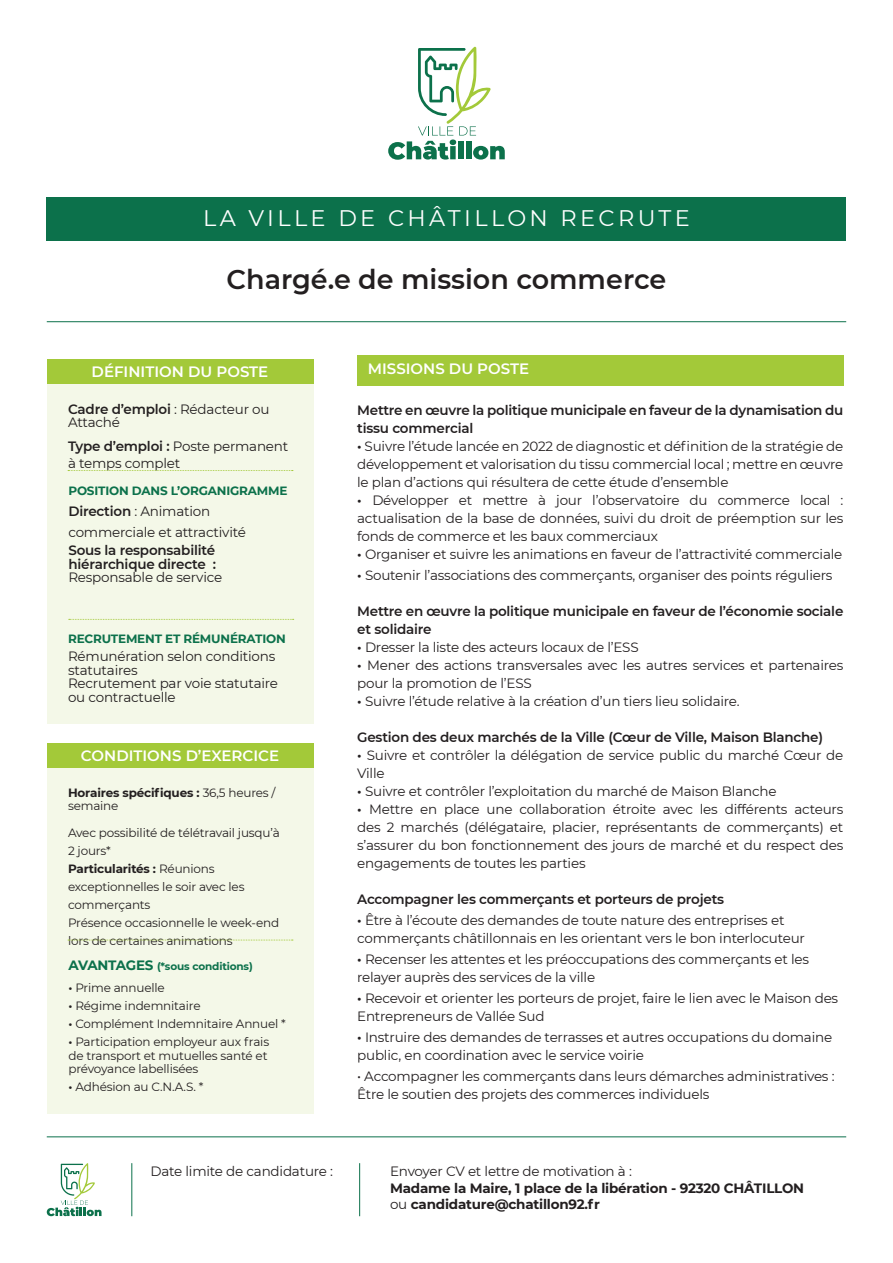
<style>
.page{position:relative;width:893px;height:1263px;background:#fff}
.page>*{position:absolute;margin:0;border:0;box-sizing:border-box;transform-origin:0 0}
.t1{font:600 27px "Montserrat";color:#231f20}
.t2{font:22.5px "Montserrat";letter-spacing:.15em;color:#fff}
.t3{font:600 15px "Montserrat";color:#fff}
.t4{font:13.5px/18px "Montserrat";letter-spacing:-.015em;color:#231f20}
.t5{font:600 13.5px/18px "Montserrat";letter-spacing:-.015em;color:#231f20}
.t6{font:700 13.5px/16.5px "Montserrat";letter-spacing:-.015em;color:#231f20}
.t7{font:12px/18px "Montserrat";letter-spacing:-.015em;color:#231f20}
.t8{font:700 12px "Montserrat";letter-spacing:-.015em;color:#0c714b}
.t9{font:700 12px/13.5px "Montserrat";letter-spacing:-.015em;color:#231f20}
.t10{font:700 10.5px "Montserrat";letter-spacing:-.015em;color:#0c714b}
.s1{font-weight:600}
.s2{font-weight:400}
.s3{font-weight:700}
.s4{font-size:13.5px}
</style>
<div class="page">
<hr style="left:47px;top:1136px;width:799px;height:1px;background:#0c714b">
<svg style="left:47px;top:1163px;width:55px;height:53px"></svg>
<hr style="left:131px;top:1163px;width:1px;height:53px;background:#0c714b">
<hr style="left:359px;top:1163px;width:1px;height:53px;background:#0c714b">
<svg style="left:388px;top:47px;width:117px;height:113px"></svg>
<div style="left:47px;top:197px;width:799px;height:43px;background:#0c714b"></div>
<hr style="left:47px;top:321px;width:799px;height:1px;background:#0c714b">
<div style="left:47px;top:359px;width:266px;height:365px;background:#f4f8e8"></div>
<div style="left:47px;top:359px;width:266px;height:25px;background:#a3c939"></div>
<svg style="left:68px;top:470px;width:225px;height:1px"></svg>
<svg style="left:69px;top:619px;width:225px;height:1px"></svg>
<div style="left:47px;top:744px;width:266px;height:370px;background:#f4f8e8"></div>
<div style="left:47px;top:744px;width:266px;height:24px;background:#a3c939"></div>
<svg style="left:68px;top:940px;width:225px;height:1px"></svg>
<div style="left:357px;top:355px;width:486px;height:31px;background:#a3c939"></div>
<h2 class="t2" style="left:203px;top:202px;width:488px">LA VILLE DE CHÂTILLON RECRUTE</h2>
<h1 class="t1" style="left:227px;top:260px;width:441px">Chargé.e de mission commerce</h1>
<p class="t3" style="left:92px;top:361px;width:178px">DÉFINITION DU POSTE</p>
<p class="t4" style="left:68px;top:402px;width:203px;line-height:13.5px"><span class="s1">Cadre d’emploi</span> : Rédacteur ou<br>Attaché</p>
<p class="t4" style="left:68px;top:438px;width:222px;line-height:16.5px"><span class="s1">Type d’emploi :</span> Poste permanent à temps complet</p>
<p class="t8" style="left:68px;top:482px;width:221px">POSITION DANS L’ORGANIGRAMME</p>
<p class="t4" style="left:68px;top:500px;width:179px;line-height:21px"><span class="s1">Direction</span> : Animation commerciale et attractivité</p>
<p class="t5" style="left:68px;top:543px;width:149px;line-height:13.5px">Sous la responsabilité hiérarchique directe :</p>
<p class="t4" style="left:68px;top:568px;width:155px">Responsable de service</p>
<p class="t8" style="left:68px;top:630px;width:219px">RECRUTEMENT ET RÉMUNÉRATION</p>
<p class="t4" style="left:68px;top:649px;width:211px;line-height:13.5px">Rémunération selon conditions statutaires<br>Recrutement par voie statutaire ou contractuelle</p>
<p class="t3" style="left:81px;top:745px;width:200px">CONDITIONS D’EXERCICE</p>
<p class="t9" style="left:68px;top:785px;width:209px">Horaires spécifiques : <span class="s2">36,5 heures / semaine</span></p>
<p class="t7" style="left:68px;top:824px;width:213px">Avec possibilité de télétravail jusqu’à<br>2 jours*<br><span class="s3">Particularités :</span> Réunions exceptionnelles le soir avec les commerçants<br>Présence occasionnelle le week-end lors de certaines animations</p>
<p class="t10" style="left:68px;top:958px;width:186px"><span class="s4">AVANTAGES</span> (*sous conditions)</p>
<p class="t7" style="left:68px;top:979px;width:98px"><span class="s1">•</span> Prime annuelle</p>
<p class="t7" style="left:68px;top:997px;width:134px"><span class="s1">•</span> Régime indemnitaire</p>
<p class="t7" style="left:68px;top:1015px;width:219px"><span class="s1">•</span> Complément Indemnitaire Annuel *</p>
<p class="t7" style="left:68px;top:1035px;width:202px;line-height:13.5px"><span class="s1">•</span> Participation employeur aux frais de transport et mutuelles santé et prévoyance labellisées</p>
<p class="t7" style="left:68px;top:1078px;width:137px"><span class="s1">•</span> Adhésion au C.N.A.S. *</p>
<p class="t3" style="left:368px;top:358px;width:163px">MISSIONS DU POSTE</p>
<p class="t5" style="left:357px;top:401px;width:488px">Mettre en œuvre la politique municipale en faveur de la dynamisation du tissu commercial</p>
<p class="t4" style="left:357px;top:437px;width:488px;text-align:justify"><span class="s1">•</span> Suivre l’étude lancée en 2022 de diagnostic et définition de la stratégie de développement et valorisation du tissu commercial local ; mettre en œuvre le plan d’actions qui résultera de cette étude d’ensemble</p>
<p class="t4" style="left:357px;top:491px;width:488px;text-align:justify"><span class="s1">•</span> Développer et mettre à jour l’observatoire du commerce local : actualisation de la base de données, suivi du droit de préemption sur les fonds de commerce et les baux commerciaux</p>
<p class="t4" style="left:357px;top:545px;width:487px"><span class="s1">•</span> Organiser et suivre les animations en faveur de l’attractivité commerciale</p>
<p class="t4" style="left:357px;top:566px;width:477px"><span class="s1">•</span> Soutenir l’associations des commerçants, organiser des points réguliers</p>
<p class="t5" style="left:357px;top:602px;width:488px">Mettre en œuvre la politique municipale en faveur de l’économie sociale et solidaire</p>
<p class="t4" style="left:357px;top:638px;width:283px"><span class="s1">•</span> Dresser la liste des acteurs locaux de l’ESS</p>
<p class="t4" style="left:357px;top:656px;width:488px"><span class="s1">•</span> Mener des actions transversales avec les autres services et partenaires pour la promotion de l’ESS</p>
<p class="t4" style="left:357px;top:692px;width:384px"><span class="s1">•</span> Suivre l’étude relative à la création d’un tiers lieu solidaire.</p>
<p class="t5" style="left:357px;top:728px;width:467px">Gestion des deux marchés de la Ville (Cœur de Ville, Maison Blanche)</p>
<p class="t4" style="left:357px;top:746px;width:488px"><span class="s1">•</span> Suivre et contrôler la délégation de service public du marché Cœur de<br>Ville</p>
<p class="t4" style="left:357px;top:782px;width:421px"><span class="s1">•</span> Suivre et contrôler l’exploitation du marché de Maison Blanche</p>
<p class="t4" style="left:357px;top:800px;width:488px;text-align:justify"><span class="s1">•</span> Mettre en place une collaboration étroite avec les différents acteurs des 2 marchés (délégataire, placier, représentants de commerçants) et s’assurer du bon fonctionnement des jours de marché et du respect des engagements de toutes les parties</p>
<p class="t5" style="left:357px;top:890px;width:368px">Accompagner les commerçants et porteurs de projets</p>
<p class="t4" style="left:357px;top:911px;width:449px"><span class="s1">•</span> Être à l’écoute des demandes de toute nature des entreprises et commerçants châtillonnais en les orientant vers le bon interlocuteur</p>
<p class="t4" style="left:357px;top:950px;width:453px"><span class="s1">•</span> Recenser les attentes et les préoccupations des commerçants et les relayer auprès des services de la ville</p>
<p class="t4" style="left:357px;top:989px;width:482px"><span class="s1">•</span> Recevoir et orienter les porteurs de projet, faire le lien avec le Maison des<br>Entrepreneurs de Vallée Sud</p>
<p class="t4" style="left:357px;top:1028px;width:476px"><span class="s1">•</span> Instruire des demandes de terrasses et autres occupations du domaine public, en coordination avec le service voirie</p>
<p class="t4" style="left:357px;top:1067px;width:479px">• Accompagner les commerçants dans leurs démarches administratives :<br>Être le soutien des projets des commerces individuels</p>
<p class="t4" style="left:151px;top:1162px;width:184px">Date limite de candidature :</p>
<p class="t4" style="left:390px;top:1162px;width:243px">Envoyer CV et lettre de motivation à :</p>
<p class="t6" style="left:390px;top:1179px;width:416px">Madame la Maire, 1 place de la libération - 92320 CHÂTILLON <span class="s2">ou</span> candidature@chatillon92.fr</p>
</div>
